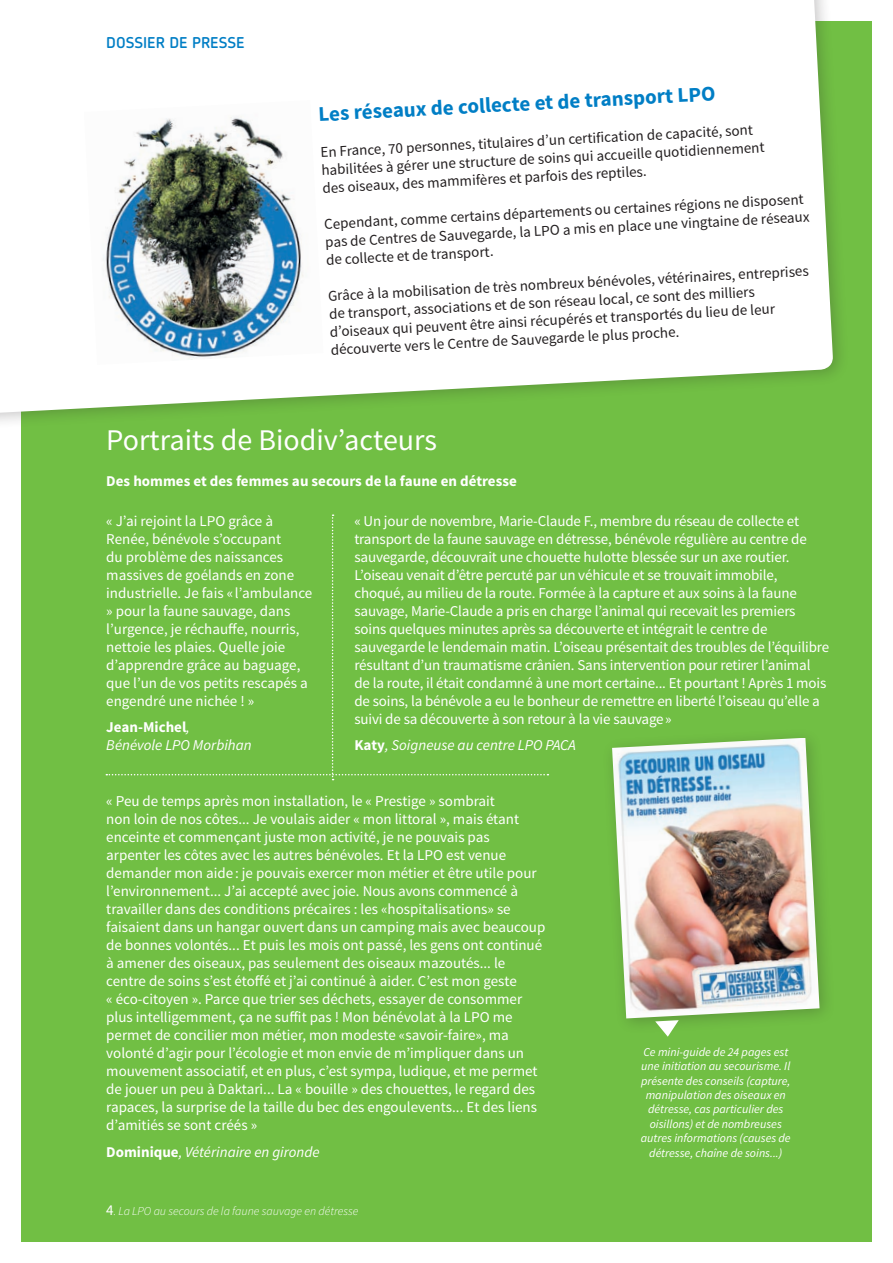
<style>
.page{position:relative;width:893px;height:1263px;background:#fff}
.page>*{position:absolute;margin:0;border:0;box-sizing:border-box;transform-origin:0 0}
.t1{font:30px "Source Sans Pro";color:#fff}
.t2{font:700 21px "Source Sans Pro";color:#007ec5}
.t3{font:15px/18px "Source Sans Pro";color:#fff}
.t4{font:15px/18px "Source Sans Pro";color:#231f20}
.t5{font:italic 15px/18px "Source Sans Pro";color:#fff}
.t6{font:700 15px "Source Sans Pro";color:#fff}
.t7{font:600 15px "Chevin";color:#007ec5}
.t8{font:italic 12px/14.4px "Source Sans Pro";color:#fff;text-align:center}
.t9{font:italic 300 12px "Source Sans Pro";color:#fff}
.s1{font-weight:700;font-style:normal}
.s2{font-weight:400;font-style:normal;font-size:15px}
</style>
<div class="page">
<div style="left:21px;top:21px;width:851px;height:1221px;background:#71bf44"></div>
<div style="left:0;top:0;width:849px;height:433px;background:#71bf44"></div>
<svg style="left:0;top:0;width:833px;height:418px;background:#f1f8ed"></svg>
<img style="left:84px;top:100px;width:239px;height:265px">
<div style="left:600px;top:726px;width:235px;height:308px;background:#231f20;opacity:.25"></div>
<img style="left:612px;top:738px;width:207px;height:280px">
<svg style="left:655px;top:1020px;width:24px;height:17px"></svg>
<svg style="left:106px;top:514px;width:442px;height:266px"></svg>
<p class="t7" style="left:106px;top:33px;width:140px">DOSSIER DE PRESSE</p>
<h2 class="t2" style="left:318px;top:101px;width:399px;rotate:-3deg">Les réseaux de collecte et de transport LPO</h2>
<p class="t4" style="left:320px;top:143px;width:445px;rotate:-3deg">En France, 70 personnes, titulaires d’un certification de capacité, sont habilitées à gérer une structure de soins qui accueille quotidiennement des oiseaux, des mammifères et parfois des reptiles.</p>
<p class="t4" style="left:324px;top:215px;width:486px;rotate:-3deg">Cependant, comme certains départements ou certaines régions ne disposent pas de Centres de Sauvegarde, la LPO a mis en place une vingtaine de réseaux de collecte et de transport.</p>
<p class="t4" style="left:328px;top:287px;width:483px;rotate:-3deg">Grâce à la mobilisation de très nombreux bénévoles, vétérinaires, entreprises de transport, associations et de son réseau local, ce sont des milliers d’oiseaux qui peuvent être ainsi récupérés et transportés du lieu de leur découverte vers le Centre de Sauvegarde le plus proche.</p>
<h1 class="t1" style="left:106px;top:421px;width:332px">Portraits de Biodiv’acteurs</h1>
<p class="t6" style="left:106px;top:471px;width:412px">Des hommes et des femmes au secours de la faune en détresse</p>
<p class="t3" style="left:106px;top:512px;width:207px">« J’ai rejoint la LPO grâce à<br>Renée, bénévole s’occupant<br>du problème des naissances massives de goélands en zone industrielle. Je fais « l’ambulance » pour la faune sauvage, dans l’urgence, je réchauffe, nourris, nettoie les plaies. Quelle joie d’apprendre grâce au baguage, que l’un de vos petits rescapés a engendré une nichée ! »</p>
<p class="t5" style="left:106px;top:718px;width:147px"><span class="s1">Jean-Michel</span>,<br>Bénévole LPO Morbihan</p>
<p class="t3" style="left:354px;top:512px;width:476px">« Un jour de novembre, Marie-Claude F., membre du réseau de collecte et transport de la faune sauvage en détresse, bénévole régulière au centre de sauvegarde, découvrait une chouette hulotte blessée sur un axe routier.<br>L’oiseau venait d’être percuté par un véhicule et se trouvait immobile, choqué, au milieu de la route. Formée à la capture et aux soins à la faune sauvage, Marie-Claude a pris en charge l’animal qui recevait les premiers soins quelques minutes après sa découverte et intégrait le centre de sauvegarde le lendemain matin. L’oiseau présentait des troubles de l’équilibre résultant d’un traumatisme crânien. Sans intervention pour retirer l’animal de la route, il était condamné à une mort certaine... Et pourtant ! Après 1 mois de soins, la bénévole a eu le bonheur de remettre en liberté l’oiseau qu’elle a suivi de sa découverte à son retour à la vie sauvage»</p>
<p class="t5" style="left:354px;top:736px;width:223px"><span class="s1">Katy</span>, Soigneuse au centre LPO PACA</p>
<p class="t3" style="left:106px;top:792px;width:441px">« Peu de temps après mon installation, le « Prestige » sombrait<br>non loin de nos côtes... Je voulais aider « mon littoral », mais étant enceinte et commençant juste mon activité, je ne pouvais pas arpenter les côtes avec les autres bénévoles. Et la LPO est venue demander mon aide : je pouvais exercer mon métier et être utile pour l’environnement... J’ai accepté avec joie. Nous avons commencé à travailler dans des conditions précaires : les «hospitalisations» se faisaient dans un hangar ouvert dans un camping mais avec beaucoup de bonnes volontés... Et puis les mois ont passé, les gens ont continué à amener des oiseaux, pas seulement des oiseaux mazoutés... le centre de soins s’est étoffé et j’ai continué à aider. C’est mon geste<br>« éco-citoyen ». Parce que trier ses déchets, essayer de consommer plus intelligemment, ça ne suffit pas ! Mon bénévolat à la LPO me permet de concilier mon métier, mon modeste «savoir-faire», ma volonté d’agir pour l’écologie et mon envie de m’impliquer dans un mouvement associatif, et en plus, c’est sympa, ludique, et me permet de jouer un peu à Daktari... La « bouille » des chouettes, le regard des rapaces, la surprise de la taille du bec des engoulevents... Et des liens d’amitiés se sont créés »</p>
<p class="t5" style="left:106px;top:1143px;width:215px"><span class="s1">Dominique</span>, Vétérinaire en gironde</p>
<p class="t9" style="left:106px;top:1204px;width:254px"><span class="s2">4</span>. La LPO au secours de la faune sauvage en détresse</p>
<p class="t8" style="left:641px;top:1045px;width:151px">Ce mini-guide de 24 pages est une initiation au secourisme. Il présente des conseils (capture, manipulation des oiseaux en détresse, cas particulier des oisillons) et de nombreuses autres informations (causes de détresse, chaîne de soins...)</p>
</div>
